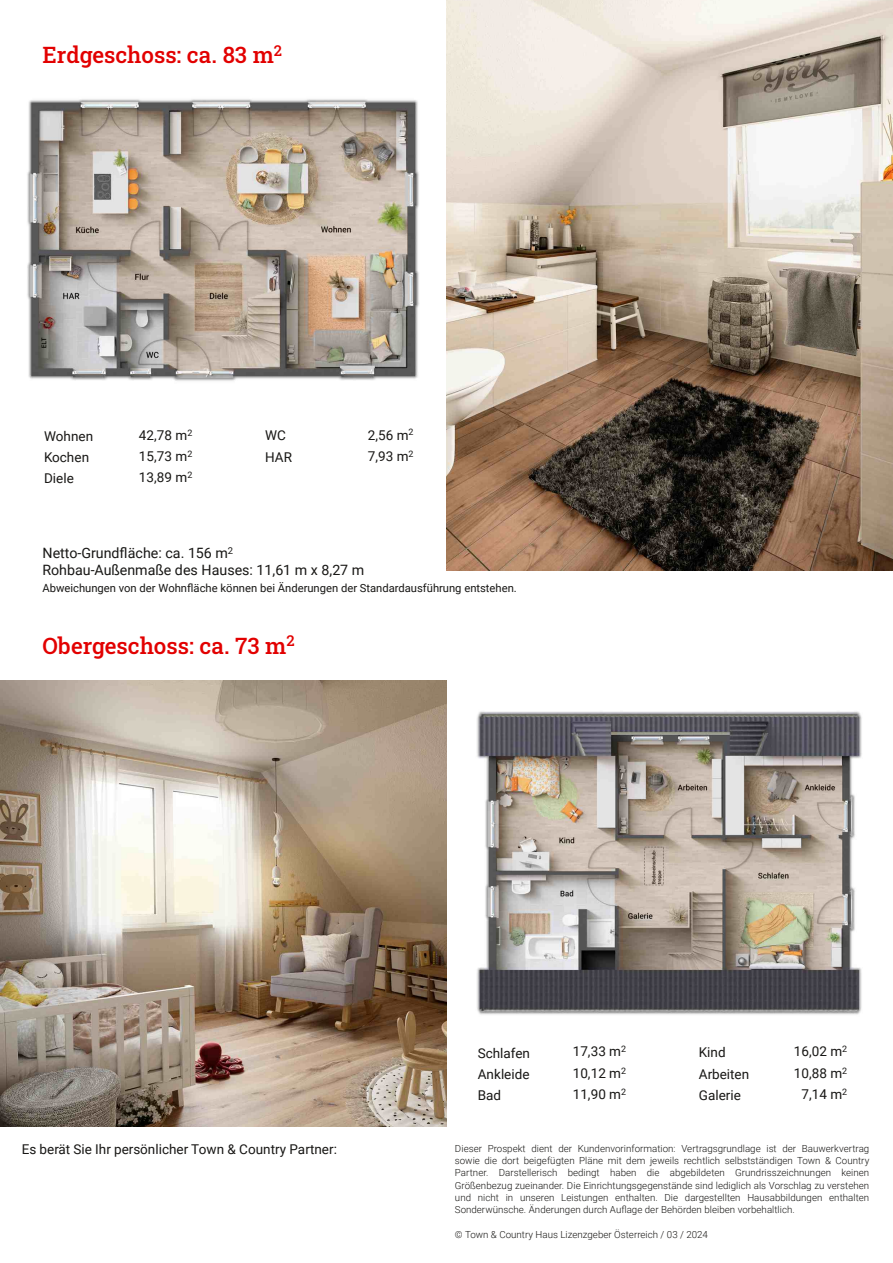
<style>
.page{position:relative;width:893px;height:1263px;background:#fff}
.page>*{position:absolute;margin:0;border:0;box-sizing:border-box;transform-origin:0 0}
.t1{font:500 22.5px "Roboto Slab";color:#e20000}
.t2{font:14.25px/16.6px "Roboto";letter-spacing:-.005em;color:#181715}
.t3{font:13.5px "Roboto";letter-spacing:.005em;color:#181715}
.t4{font:11.25px "Roboto";letter-spacing:-.005em;color:#181715}
.t5{font:300 9.75px/12.3px "Roboto";color:#181715;text-align:justify}
</style>
<div class="page">
<img style="left:446px;top:0;width:447px;height:571px">
<img style="left:0;top:680px;width:446px;height:447px">
<img style="left:27px;top:99px;width:392px;height:282px">
<img style="left:477px;top:711px;width:385px;height:304px">
<h1 class="t1" style="left:43px;top:40px;width:241px">Erdgeschoss: ca. 83 m<sup>2</sup></h1>
<h3 class="t3" style="left:44px;top:428px;width:51px">Wohnen</h3>
<h3 class="t3" style="left:139px;top:427px;width:55px">42,78 m<sup>2</sup></h3>
<h3 class="t3" style="left:265px;top:428px;width:22px">WC</h3>
<h3 class="t3" style="left:368px;top:427px;width:47px">2,56 m<sup>2</sup></h3>
<h3 class="t3" style="left:44px;top:449px;width:47px">Kochen</h3>
<h3 class="t3" style="left:139px;top:448px;width:55px">15,73 m<sup>2</sup></h3>
<h3 class="t3" style="left:265px;top:449px;width:28px">HAR</h3>
<h3 class="t3" style="left:368px;top:448px;width:47px">7,93 m<sup>2</sup></h3>
<h3 class="t3" style="left:44px;top:471px;width:31px">Diele</h3>
<h3 class="t3" style="left:139px;top:470px;width:55px">13,89 m<sup>2</sup></h3>
<h2 class="t2" style="left:43px;top:545px;width:323px">Netto-Grundfläche: ca. 156 m<sup>2<br></sup>Rohbau-Außenmaße des Hauses: 11,61 m x 8,27 m</h2>
<p class="t4" style="left:43px;top:581px;width:476px">Abweichungen von der Wohnfläche können bei Änderungen der Standardausführung entstehen.</p>
<h1 class="t1" style="left:43px;top:630px;width:254px">Obergeschoss: ca. 73 m<sup>2</sup></h1>
<h3 class="t3" style="left:22px;top:1142px;width:317px">Es berät Sie Ihr persönlicher Town &amp; Country Partner:</h3>
<h3 class="t3" style="left:478px;top:1045px;width:54px">Schlafen</h3>
<h3 class="t3" style="left:573px;top:1044px;width:55px">17,33 m<sup>2</sup></h3>
<h3 class="t3" style="left:699px;top:1045px;width:28px">Kind</h3>
<h3 class="t3" style="left:794px;top:1044px;width:55px">16,02 m<sup>2</sup></h3>
<h3 class="t3" style="left:478px;top:1066px;width:53px">Ankleide</h3>
<h3 class="t3" style="left:573px;top:1065px;width:55px">10,12 m<sup>2</sup></h3>
<h3 class="t3" style="left:699px;top:1066px;width:52px">Arbeiten</h3>
<h3 class="t3" style="left:794px;top:1065px;width:55px">10,88 m<sup>2</sup></h3>
<h3 class="t3" style="left:478px;top:1087px;width:25px">Bad</h3>
<h3 class="t3" style="left:573px;top:1086px;width:55px">11,90 m<sup>2</sup></h3>
<h3 class="t3" style="left:699px;top:1087px;width:43px">Galerie</h3>
<h3 class="t3" style="left:801px;top:1086px;width:47px">7,14 m<sup>2</sup></h3>
<p class="t5" style="left:455px;top:1142px;width:416px">Dieser Prospekt dient der Kundenvorinformation: Vertragsgrundlage ist der Bauwerkvertrag sowie die dort beigefügten Pläne mit dem jeweils rechtlich selbstständigen Town &amp; Country Partner. Darstellerisch bedingt haben die abgebildeten Grundrisszeichnungen keinen Größenbezug zueinander. Die Einrichtungsgegenstände sind lediglich als Vorschlag zu verstehen und nicht in unseren Leistungen enthalten. Die dargestellten Hausabbildungen enthalten Sonderwünsche. Änderungen durch Auflage der Behörden bleiben vorbehaltlich.</p>
<p class="t5" style="left:455px;top:1228px;width:255px">© Town &amp; Country Haus Lizenzgeber Österreich / 03 / 2024</p>
</div>
